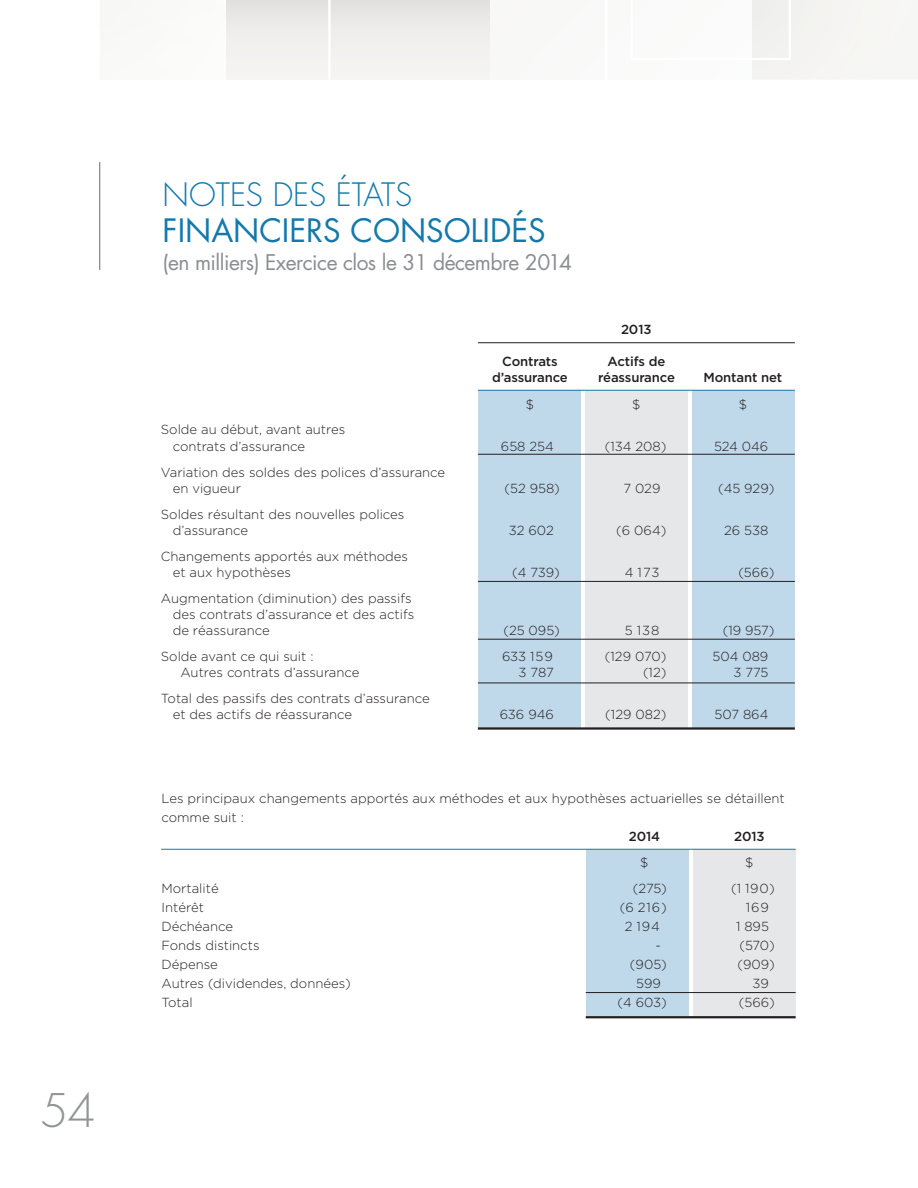
<style>
.page{position:relative;width:918px;height:1188px;background:#fff}
.page>*{position:absolute;margin:0;border:0;box-sizing:border-box;transform-origin:0 0}
.t1{font:300 45px "Futura";color:#919396}
.t2{font:31.35px/36.3px "Futura";color:#1379ad}
.t3{font:21px "Futura";letter-spacing:-.025em;color:#8b8d90}
.t4{font:300 13.2px/16.2px "Gotham";color:#231f20}
.t5{font:500 13.2px "Gotham";letter-spacing:-.01em;color:#231f20}
.s1{font-weight:300}
</style>
<div class="page">
<hr style="left:99px;top:162px;width:1px;height:108px;background:#6b6b6e">
<svg style="left:226px;top:0;width:692px;height:80px"></svg>
<div style="left:585px;top:390px;width:103px;height:337px;background:#e6e7e9"></div>
<div style="left:692px;top:390px;width:103px;height:337px;background:#bfd8ea"></div>
<div style="left:478px;top:390px;width:103px;height:337px;background:#bfd8ea"></div>
<hr style="left:478px;top:342px;width:317px;height:1px;background:#231f20">
<hr style="left:478px;top:390px;width:317px;height:1px;background:#1379ad">
<hr style="left:478px;top:683px;width:317px;height:1px;background:#231f20">
<hr style="left:478px;top:639px;width:317px;height:1px;background:#231f20">
<hr style="left:478px;top:581px;width:317px;height:1px;background:#231f20">
<hr style="left:478px;top:454px;width:317px;height:1px;background:#231f20">
<hr style="left:478px;top:727px;width:317px;height:3px;background:#231f20">
<div style="left:693px;top:849px;width:103px;height:167px;background:#e6e7e9"></div>
<div style="left:586px;top:849px;width:103px;height:167px;background:#bfd8ea"></div>
<hr style="left:161px;top:849px;width:635px;height:1px;background:#1379ad">
<hr style="left:586px;top:1016px;width:210px;height:2px;background:#231f20">
<hr style="left:586px;top:992px;width:210px;height:1px;background:#231f20">
<p class="t1" style="left:40px;top:1082px;width:57px">54</p>
<p class="t2" style="left:163px;top:175px;width:385px"><span class="s1">NOTES DES ÉTATS<br></span>FINANCIERS CONSOLIDÉS</p>
<p class="t3" style="left:163px;top:248px;width:411px">(en milliers) Exercice clos le 31 décembre 2014</p>
<p class="t5" style="left:621px;top:322px;width:32px">2013</p>
<p class="t4" style="left:173px;top:421px;width:174px;text-indent:-12px">Solde au début, avant autres contrats d’assurance</p>
<p class="t5" style="left:502px;top:354px;width:57px">Contrats</p>
<p class="t5" style="left:608px;top:354px;width:59px">Actifs de</p>
<p class="t5" style="left:492px;top:370px;width:77px">d’assurance</p>
<p class="t5" style="left:598px;top:370px;width:78px">réassurance</p>
<p class="t5" style="left:704px;top:370px;width:80px">Montant net</p>
<p class="t4" style="left:526px;top:396px;width:10px">$</p>
<p class="t4" style="left:632px;top:396px;width:10px">$</p>
<p class="t4" style="left:739px;top:396px;width:10px">$</p>
<p class="t4" style="left:501px;top:438px;width:54px">658 254</p>
<p class="t4" style="left:605px;top:438px;width:63px">(134 208)</p>
<p class="t4" style="left:714px;top:438px;width:56px">524 046</p>
<p class="t4" style="left:161px;top:464px;width:286px">Variation des soldes des polices d’assurance</p>
<p class="t4" style="left:173px;top:480px;width:70px">en vigueur</p>
<p class="t4" style="left:505px;top:480px;width:57px">(52 958)</p>
<p class="t4" style="left:623px;top:480px;width:38px">7 029</p>
<p class="t4" style="left:718px;top:480px;width:58px">(45 929)</p>
<p class="t4" style="left:161px;top:506px;width:245px">Soldes résultant des nouvelles polices</p>
<p class="t4" style="left:173px;top:522px;width:77px">d’assurance</p>
<p class="t4" style="left:509px;top:522px;width:47px">32 602</p>
<p class="t4" style="left:616px;top:522px;width:52px">(6 064)</p>
<p class="t4" style="left:724px;top:522px;width:46px">26 538</p>
<p class="t4" style="left:173px;top:548px;width:237px;text-indent:-12px">Changements apportés aux méthodes et aux hypothèses</p>
<p class="t4" style="left:512px;top:564px;width:49px">(4 739)</p>
<p class="t4" style="left:625px;top:564px;width:36px">4 173</p>
<p class="t4" style="left:738px;top:564px;width:38px">(566)</p>
<p class="t4" style="left:161px;top:590px;width:255px;text-align:right">Augmentation (diminution) des passifs des contrats d’assurance et des actifs</p>
<p class="t4" style="left:173px;top:622px;width:99px">de réassurance</p>
<p class="t4" style="left:503px;top:622px;width:58px">(25 095)</p>
<p class="t4" style="left:625px;top:622px;width:36px">5 138</p>
<p class="t4" style="left:723px;top:622px;width:53px">(19 957)</p>
<p class="t4" style="left:161px;top:648px;width:154px">Solde avant ce qui suit :</p>
<p class="t4" style="left:502px;top:648px;width:52px">633 159</p>
<p class="t4" style="left:605px;top:648px;width:63px">(129 070)</p>
<p class="t4" style="left:713px;top:648px;width:57px">504 089</p>
<p class="t4" style="left:180px;top:664px;width:181px">Autres contrats d’assurance</p>
<p class="t4" style="left:519px;top:664px;width:37px">3 787</p>
<p class="t4" style="left:643px;top:664px;width:25px">(12)</p>
<p class="t4" style="left:733px;top:664px;width:36px">3 775</p>
<p class="t4" style="left:161px;top:690px;width:270px">Total des passifs des contrats d’assurance</p>
<p class="t4" style="left:173px;top:706px;width:181px">et des actifs de réassurance</p>
<p class="t4" style="left:500px;top:706px;width:56px">636 946</p>
<p class="t4" style="left:605px;top:706px;width:63px">(129 082)</p>
<p class="t4" style="left:715px;top:706px;width:55px">507 864</p>
<p class="t4" style="left:161px;top:788px;width:625px;line-height:19px">Les principaux changements apportés aux méthodes et aux hypothèses actuarielles se détaillent comme suit :</p>
<p class="t5" style="left:629px;top:829px;width:33px">2014</p>
<p class="t5" style="left:734px;top:829px;width:32px">2013</p>
<p class="t4" style="left:640px;top:854px;width:10px">$</p>
<p class="t4" style="left:745px;top:854px;width:10px">$</p>
<p class="t4" style="left:161px;top:880px;width:59px">Mortalité</p>
<p class="t4" style="left:633px;top:880px;width:36px">(275)</p>
<p class="t4" style="left:731px;top:880px;width:45px">(1 190)</p>
<p class="t4" style="left:161px;top:899px;width:44px">Intérêt</p>
<p class="t4" style="left:620px;top:899px;width:49px">(6 216)</p>
<p class="t4" style="left:746px;top:899px;width:25px">169</p>
<p class="t4" style="left:161px;top:918px;width:73px">Déchéance</p>
<p class="t4" style="left:625px;top:918px;width:37px">2 194</p>
<p class="t4" style="left:736px;top:918px;width:34px">1 895</p>
<p class="t4" style="left:161px;top:937px;width:100px">Fonds distincts</p>
<p class="t4" style="left:656px;top:937px;width:7px">-</p>
<p class="t4" style="left:739px;top:937px;width:37px">(570)</p>
<p class="t4" style="left:161px;top:956px;width:58px">Dépense</p>
<p class="t4" style="left:630px;top:956px;width:38px">(905)</p>
<p class="t4" style="left:738px;top:956px;width:39px">(909)</p>
<p class="t4" style="left:161px;top:975px;width:191px">Autres (dividendes, données)</p>
<p class="t4" style="left:636px;top:975px;width:26px">599</p>
<p class="t4" style="left:753px;top:975px;width:18px">39</p>
<p class="t4" style="left:161px;top:994px;width:33px">Total</p>
<p class="t4" style="left:617px;top:994px;width:51px">(4 603)</p>
<p class="t4" style="left:739px;top:994px;width:38px">(566)</p>
</div>
